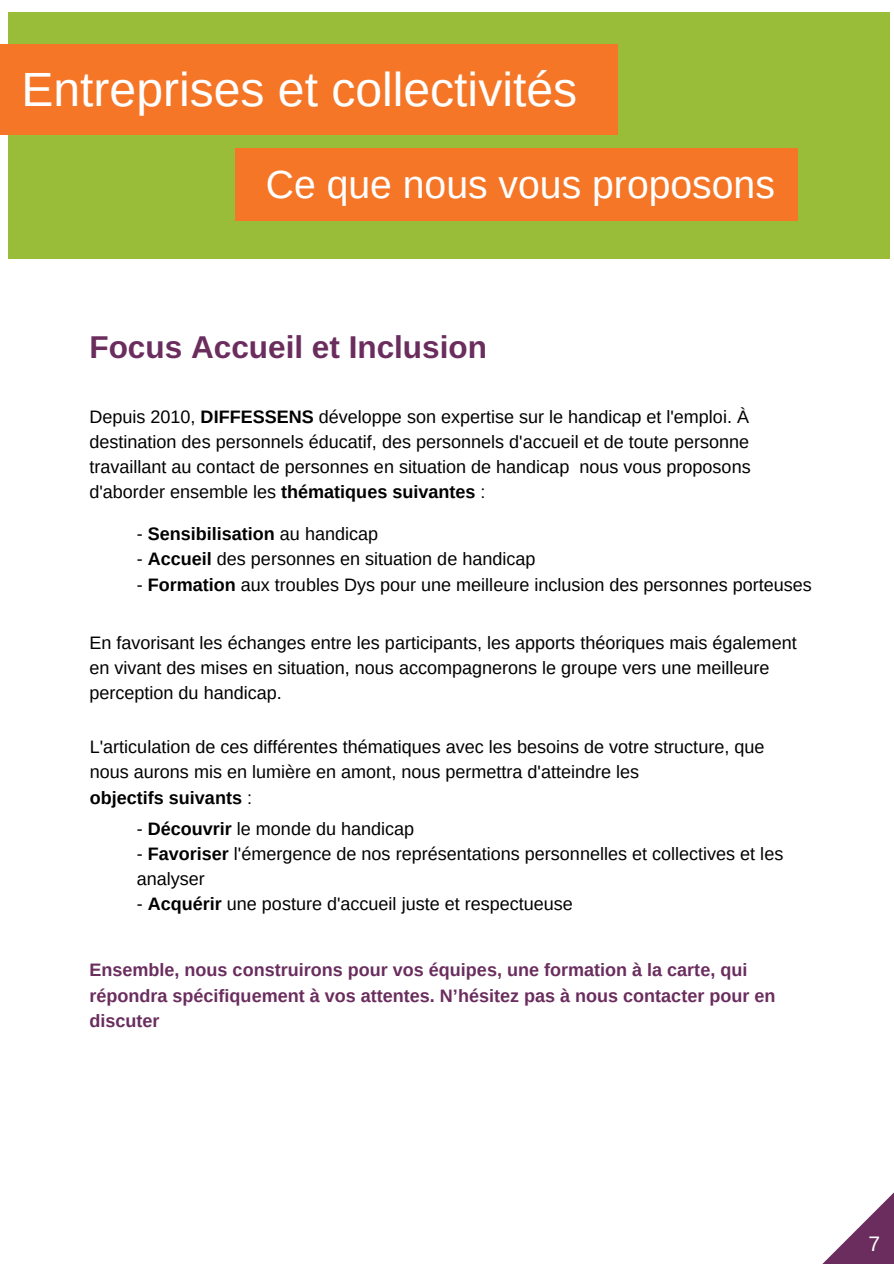
<style>
.page{position:relative;width:894px;height:1264px;background:#fff}
.page>*{position:absolute;margin:0;border:0;box-sizing:border-box;transform-origin:0 0}
.t1{font:48px "Arimo";color:#fff}
.t2{font:39.15px "Arimo";color:#fff}
.t3{font:700 31.5px "Arimo";color:#6a2d5e}
.t4{font:21px "Arimo";color:#fff}
.t5{font:18px/25.2px "Arimo";color:#000}
.t6{font:700 18px/25.2px "Arimo";color:#6a2d5e}
.t7{font:700 18px "Arimo";color:#000}
.s1{font-weight:700}
.s2{font-weight:400}
</style>
<div class="page">
<svg style="left:823px;top:1193px;width:70px;height:70px"></svg>
<div style="left:9px;top:12px;width:880px;height:246px;background:#99bd39"></div>
<div style="left:0;top:45px;width:617px;height:90px;background:#f67627"></div>
<div style="left:235px;top:148px;width:562px;height:72px;background:#f67627"></div>
<h1 class="t1" style="left:21px;top:63px;width:557px">Entreprises et collectivités</h1>
<h2 class="t2" style="left:266px;top:162px;width:510px">Ce que nous vous proposons</h2>
<h3 class="t3" style="left:89px;top:330px;width:399px">Focus Accueil et Inclusion</h3>
<p class="t5" style="left:89px;top:404px;width:662px;text-align:justify">Depuis 2010, <span class="s1">DIFFESSENS</span> développe son expertise sur le handicap et l'emploi. À destination des personnels éducatif, des personnels d'accueil et de toute personne travaillant au contact de personnes en situation de handicap nous vous proposons d'aborder ensemble les <span class="s1">thématiques suivantes</span> :</p>
<p class="t7" style="left:137px;top:524px;width:243px"><span class="s2">-</span> Sensibilisation <span class="s2">au handicap</span></p>
<p class="t5" style="left:137px;top:546px;width:400px">- <span class="s1">Accueil</span> des personnes en situation de handicap</p>
<p class="t5" style="left:137px;top:571px;width:676px">- <span class="s1">Formation</span> aux troubles Dys pour une meilleure inclusion des personnes porteuses</p>
<p class="t5" style="left:89px;top:630px;width:708px">En favorisant les échanges entre les participants, les apports théoriques mais également en vivant des mises en situation, nous accompagnerons le groupe vers une meilleure perception du handicap.</p>
<p class="t5" style="left:90px;top:734px;width:676px">L'articulation de ces différentes thématiques avec les besoins de votre structure, que nous aurons mis en lumière en amont, nous permettra d'atteindre les<br><span class="s1">objectifs suivants</span> :</p>
<p class="t5" style="left:137px;top:816px;width:279px">- <span class="s1">Découvrir</span> le monde du handicap</p>
<p class="t5" style="left:137px;top:841px;width:648px">- <span class="s1">Favoriser</span> l'émergence de nos représentations personnelles et collectives et les analyser</p>
<p class="t5" style="left:137px;top:891px;width:437px">- <span class="s1">Acquérir</span> une posture d'accueil juste et respectueuse</p>
<p class="t6" style="left:89px;top:957px;width:687px">Ensemble, nous construirons pour vos équipes, une formation à la carte, qui répondra spécifiquement à vos attentes. N’hésitez pas à nous contacter pour en discuter</p>
<p class="t4" style="left:868px;top:1231px;width:13px">7</p>
</div>
